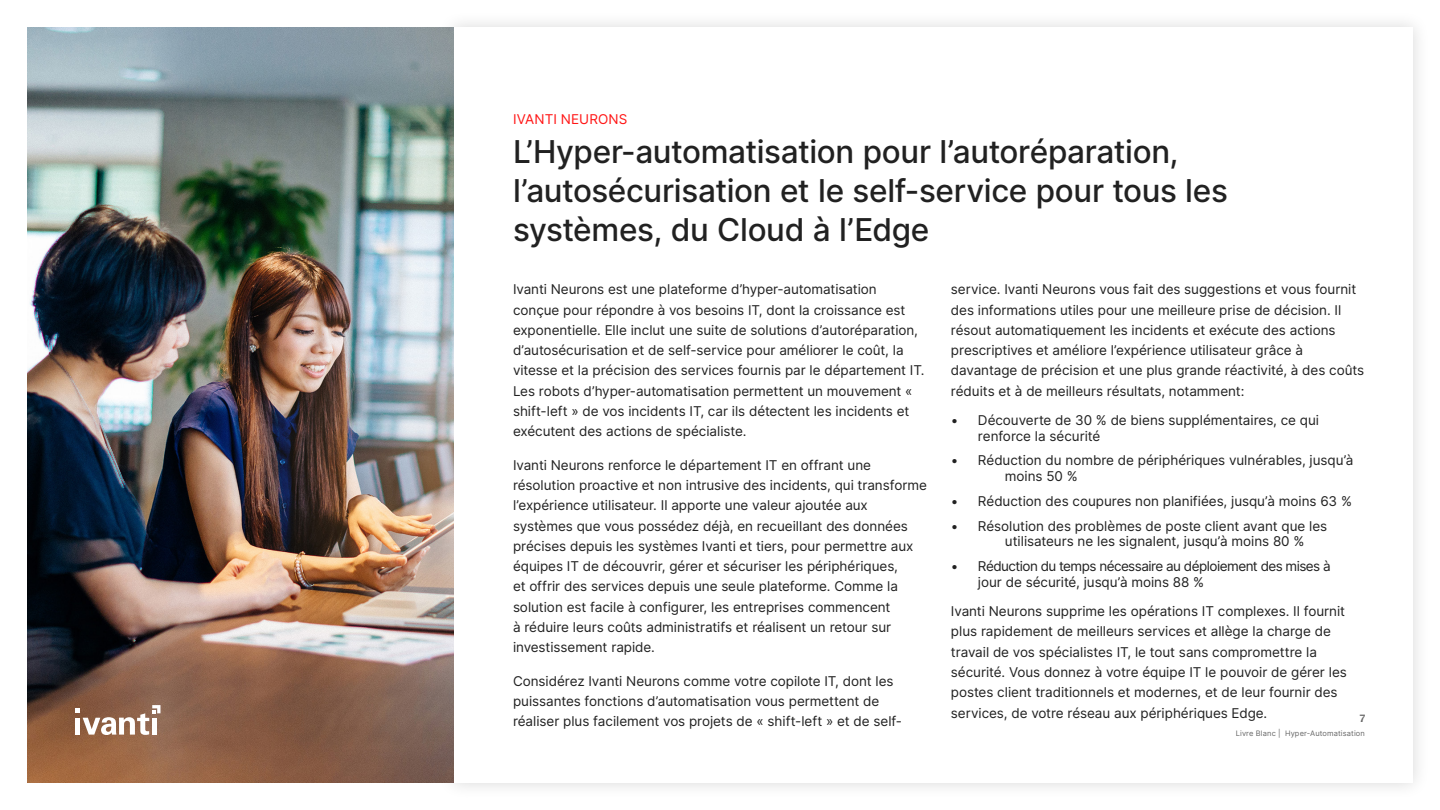
<style>
.page{position:relative;width:1440px;height:810px;background:#fff}
.page>*{position:absolute;margin:0;border:0;box-sizing:border-box;transform-origin:0 0}
.t1{font:500 31.5px/39px "Inter";letter-spacing:-.01em;color:#212121}
.t2{font:13.5px/20.2px "Inter";letter-spacing:-.005em;color:#212121}
.t3{font:13.5px/15.8px "Inter";letter-spacing:-.04em;color:#212121}
.t4{font:13.5px "Inter";letter-spacing:.005em;color:#ff1515}
.t5{font:600 10.5px "Faktum";color:#666}
.t6{font:7.5px "Inter";letter-spacing:.015em;color:#666}
</style>
<div class="page">
<div style="left:437px;top:10px;width:993px;height:790px;background:#f9f9f9"></div>
<div style="left:454px;top:27px;width:959px;height:756px;background:#fff"></div>
<img style="left:27px;top:27px;width:427px;height:756px">
<svg style="left:75px;top:705px;width:85px;height:30px"></svg>
<p class="t4" style="left:513px;top:109px;width:116px">IVANTI NEURONS</p>
<h1 class="t1" style="left:513px;top:131px;width:716px">L’Hyper-automatisation pour l’autoréparation, l’autosécurisation et le self-service pour tous les systèmes, du Cloud à l’Edge</h1>
<p class="t2" style="left:513px;top:279px;width:413px">Ivanti Neurons est une plateforme d’hyper-automatisation conçue pour répondre à vos besoins IT, dont la croissance est exponentielle. Elle inclut une suite de solutions d’autoréparation, d’autosécurisation et de self-service pour améliorer le coût, la vitesse et la précision des services fournis par le département IT.<br>Les robots d’hyper-automatisation permettent un mouvement « shift-left » de vos incidents IT, car ils détectent les incidents et exécutent des actions de spécialiste.</p>
<p class="t2" style="left:513px;top:454px;width:415px">Ivanti Neurons renforce le département IT en offrant une résolution proactive et non intrusive des incidents, qui transforme l’expérience utilisateur. Il apporte une valeur ajoutée aux systèmes que vous possédez déjà, en recueillant des données précises depuis les systèmes Ivanti et tiers, pour permettre aux équipes IT de découvrir, gérer et sécuriser les périphériques,<br>et offrir des services depuis une seule plateforme. Comme la solution est facile à configurer, les entreprises commencent<br>à réduire leurs coûts administratifs et réalisent un retour sur investissement rapide.</p>
<p class="t2" style="left:513px;top:670px;width:391px">Considérez Ivanti Neurons comme votre copilote IT, dont les puissantes fonctions d’automatisation vous permettent de réaliser plus facilement vos projets de « shift-left » et de self-</p>
<p class="t2" style="left:951px;top:279px;width:415px">service. Ivanti Neurons vous fait des suggestions et vous fournit des informations utiles pour une meilleure prise de décision. Il résout automatiquement les incidents et exécute des actions prescriptives et améliore l’expérience utilisateur grâce à davantage de précision et une plus grande réactivité, à des coûts réduits et à de meilleurs résultats, notamment:</p>
<p class="t2" style="left:978px;top:412px;width:343px;line-height:15.8px;text-indent:-27px">• Découverte de 30 % de biens supplémentaires, ce qui renforce la sécurité</p>
<p class="t2" style="left:1005px;top:452px;width:350px;line-height:15.8px;text-indent:-54px">• Réduction du nombre de périphériques vulnérables, jusqu’à moins 50 %</p>
<p class="t2" style="left:951px;top:491px;width:402px">• Réduction des coupures non planifiées, jusqu’à moins 63 %</p>
<p class="t2" style="left:1005px;top:517px;width:324px;line-height:15.8px;text-indent:-54px">• Résolution des problèmes de poste client avant que les utilisateurs ne les signalent, jusqu’à moins 80 %</p>
<p class="t3" style="left:978px;top:558px;width:354px;text-indent:-27px">• Réduction du temps nécessaire au déploiement des mises à jour de sécurité, jusqu’à moins 88 %</p>
<p class="t2" style="left:951px;top:601px;width:397px">Ivanti Neurons supprime les opérations IT complexes. Il fournit plus rapidement de meilleurs services et allège la charge de travail de vos spécialistes IT, le tout sans compromettre la sécurité. Vous donnez à votre équipe IT le pouvoir de gérer les postes client traditionnels et modernes, et de leur fournir des services, de votre réseau aux périphériques Edge.</p>
<p class="t5" style="left:1360px;top:711px;width:7px">7</p>
<p class="t6" style="left:1236px;top:728px;width:131px">Livre Blanc | Hyper-Automatisation</p>
</div>
